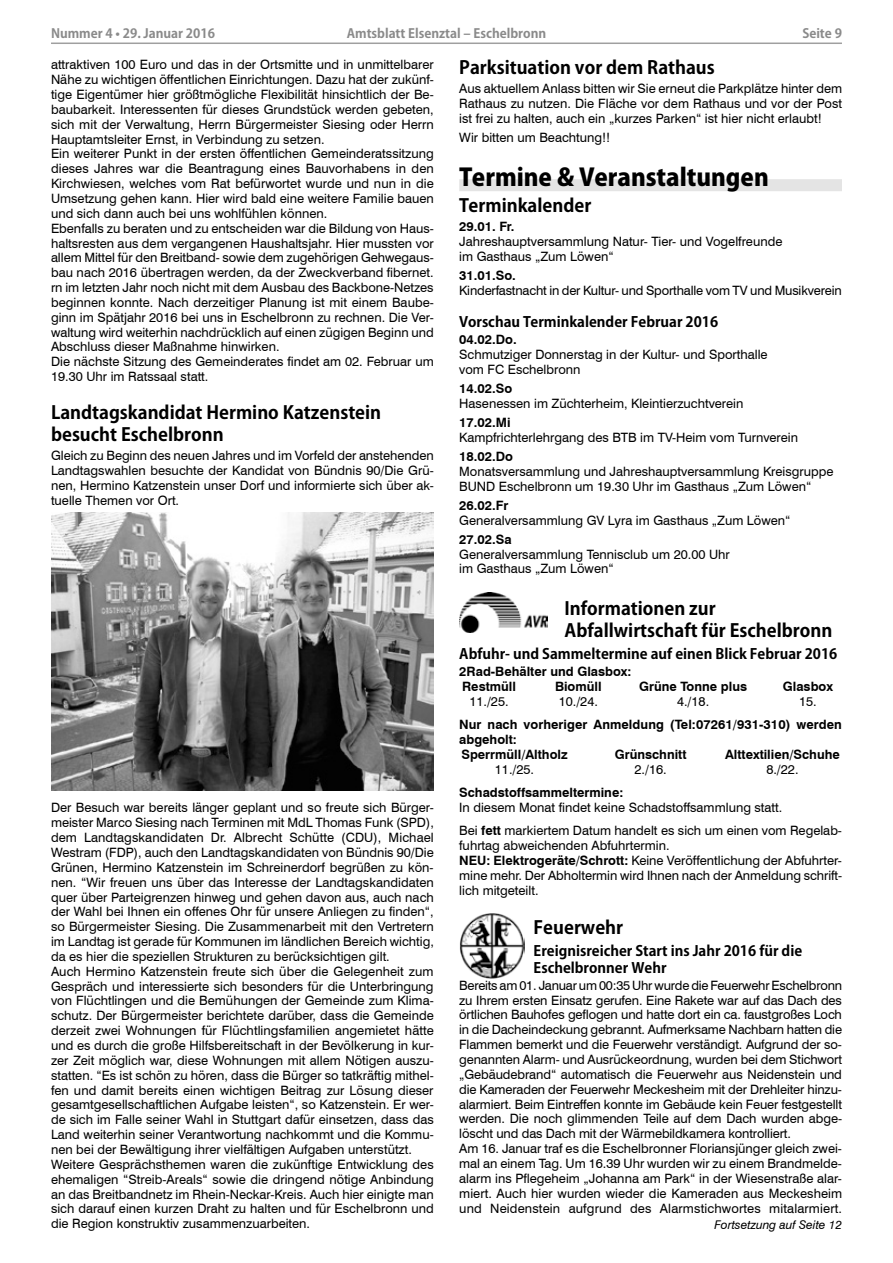
<style>
.page{position:relative;width:893px;height:1263px;background:#fff}
.page>*{position:absolute;margin:0;border:0;box-sizing:border-box;transform-origin:0 0}
.t1{font:800 24px "Koz Go Pro";color:#000}
.t2{font:700 18px/22.5px "Koz Go Pro";color:#000}
.t3{font:700 14.25px/17.2px "Koz Go Pro";color:#000}
.t4{font:12.9px/14.9px "Swiss 721 BT";color:#000}
.t5{font:700 12.9px/14.9px "Swiss 721 BT";color:#000}
.t6{font:700 12.75px "Koz Go Pro";color:#8a8a8a}
.t7{font:italic 12px "Swiss 721 BT";color:#000}
.s1{font-weight:700}
</style>
<div class="page">
<hr style="left:51px;top:43px;width:791px;height:1px;background:#9f9f9f">
<img style="left:51px;top:513px;width:383px;height:278px">
<div style="left:459px;top:179px;width:383px;height:12px;background:#e4e4e4"></div>
<img style="left:459px;top:592px;width:89px;height:40px">
<img style="left:459px;top:913px;width:65px;height:65px">
<p class="t6" style="left:51px;top:25px;width:166px">Nummer 4 • 29. Januar 2016</p>
<p class="t6" style="left:347px;top:25px;width:201px">Amtsblatt Elsenztal – Eschelbronn</p>
<p class="t6" style="left:802px;top:25px;width:41px">Seite 9</p>
<p class="t4" style="left:51px;top:57px;width:384px">attraktiven 100 Euro und das in der Ortsmitte und in unmittelbarer Nähe zu wichtigen öffentlichen Einrichtungen. Dazu hat der zukünf&shy;tige Eigentümer hier größtmögliche Flexibilität hinsichtlich der Be&shy;baubarkeit. Interessenten für dieses Grundstück werden gebeten, sich mit der Verwaltung, Herrn Bürgermeister Siesing oder Herrn Hauptamtsleiter Ernst, in Verbindung zu setzen.<br>Ein weiterer Punkt in der ersten öffentlichen Gemeinderatssitzung dieses Jahres war die Beantragung eines Bauvorhabens in den Kirchwiesen, welches vom Rat befürwortet wurde und nun in die Umsetzung gehen kann. Hier wird bald eine weitere Familie bauen und sich dann auch bei uns wohlfühlen können.<br>Ebenfalls zu beraten und zu entscheiden war die Bildung von Haus&shy;haltsresten aus dem vergangenen Haushaltsjahr. Hier mussten vor allem Mittel für den Breitband- sowie dem zugehörigen Gehwegaus&shy;bau nach 2016 übertragen werden, da der Zweckverband fibernet. rn im letzten Jahr noch nicht mit dem Ausbau des Backbone-Netzes beginnen konnte. Nach derzeitiger Planung ist mit einem Baube&shy;ginn im Spätjahr 2016 bei uns in Eschelbronn zu rechnen. Die Ver&shy;waltung wird weiterhin nachdrücklich auf einen zügigen Beginn und Abschluss dieser Maßnahme hinwirken.<br>Die nächste Sitzung des Gemeinderates findet am 02. Februar um 19.30 Uhr im Ratssaal statt.</p>
<h2 class="t2" style="left:51px;top:402px;width:332px">Landtagskandidat Hermino Katzenstein besucht Eschelbronn</h2>
<p class="t4" style="left:51px;top:448px;width:384px;text-align:justify">Gleich zu Beginn des neuen Jahres und im Vorfeld der anstehenden Landtagswahlen besuchte der Kandidat von Bündnis 90/Die Grü&shy;nen, Hermino Katzenstein unser Dorf und informierte sich über ak&shy;tuelle Themen vor Ort.</p>
<p class="t4" style="left:51px;top:800px;width:384px">Der Besuch war bereits länger geplant und so freute sich Bürger&shy;meister Marco Siesing nach Terminen mit MdL Thomas Funk (SPD), dem Landtagskandidaten Dr. Albrecht Schütte (CDU), Michael Westram (FDP), auch den Landtagskandidaten von Bündnis 90/Die Grünen, Hermino Katzenstein im Schreinerdorf begrüßen zu kön&shy;nen. “Wir freuen uns über das Interesse der Landtagskandidaten quer über Parteigrenzen hinweg und gehen davon aus, auch nach der Wahl bei Ihnen ein offenes Ohr für unsere Anliegen zu finden“, so Bürgermeister Siesing. Die Zusammenarbeit mit den Vertretern im Landtag ist gerade für Kommunen im ländlichen Bereich wichtig, da es hier die speziellen Strukturen zu berücksichtigen gilt.<br>Auch Hermino Katzenstein freute sich über die Gelegenheit zum Gespräch und interessierte sich besonders für die Unterbringung von Flüchtlingen und die Bemühungen der Gemeinde zum Klima&shy;schutz. Der Bürgermeister berichtete darüber, dass die Gemeinde derzeit zwei Wohnungen für Flüchtlingsfamilien angemietet hätte und es durch die große Hilfsbereitschaft in der Bevölkerung in kur&shy;zer Zeit möglich war, diese Wohnungen mit allem Nötigen auszu&shy;statten. “Es ist schön zu hören, dass die Bürger so tatkräftig mithel&shy;fen und damit bereits einen wichtigen Beitrag zur Lösung dieser gesamtgesellschaftlichen Aufgabe leisten“, so Katzenstein. Er wer&shy;de sich im Falle seiner Wahl in Stuttgart dafür einsetzen, dass das Land weiterhin seiner Verantwortung nachkommt und die Kommu&shy;nen bei der Bewältigung ihrer vielfältigen Aufgaben unterstützt.<br>Weitere Gesprächsthemen waren die zukünftige Entwicklung des ehemaligen “Streib-Areals“ sowie die dringend nötige Anbindung an das Breitbandnetz im Rhein-Neckar-Kreis. Auch hier einigte man sich darauf einen kurzen Draht zu halten und für Eschelbronn und die Region konstruktiv zusammenzuarbeiten.</p>
<h2 class="t2" style="left:459px;top:57px;width:257px">Parksituation vor dem Rathaus</h2>
<p class="t4" style="left:459px;top:81px;width:384px;text-align:justify">Aus aktuellem Anlass bitten wir Sie erneut die Parkplätze hinter dem Rathaus zu nutzen. Die Fläche vor dem Rathaus und vor der Post ist frei zu halten, auch ein „kurzes Parken“ ist hier nicht erlaubt!</p>
<p class="t4" style="left:459px;top:129px;width:153px">Wir bitten um Beachtung!!</p>
<h1 class="t1" style="left:459px;top:161px;width:311px">Termine &amp; Veranstaltungen</h1>
<h2 class="t2" style="left:459px;top:196px;width:134px">Terminkalender</h2>
<p class="t5" style="left:459px;top:219px;width:57px">29.01. Fr.</p>
<p class="t4" style="left:459px;top:234px;width:325px">Jahreshauptversammlung Natur- Tier- und Vogelfreunde im Gasthaus „Zum Löwen“</p>
<p class="t5" style="left:459px;top:268px;width:58px">31.01.So.</p>
<p class="t4" style="left:459px;top:283px;width:384px">Kinderfastnacht in der Kultur- und Sporthalle vom TV und Musikverein</p>
<p class="t3" style="left:459px;top:314px;width:260px">Vorschau Terminkalender Februar 2016</p>
<p class="t5" style="left:459px;top:332px;width:59px">04.02.Do.</p>
<p class="t4" style="left:459px;top:346px;width:310px">Schmutziger Donnerstag in der Kultur- und Sporthalle vom FC Eschelbronn</p>
<p class="t5" style="left:459px;top:380px;width:55px">14.02.So</p>
<p class="t4" style="left:459px;top:395px;width:286px">Hasenessen im Züchterheim, Kleintierzuchtverein</p>
<p class="t5" style="left:459px;top:414px;width:53px">17.02.Mi</p>
<p class="t4" style="left:459px;top:429px;width:340px">Kampfrichterlehrgang des BTB im TV-Heim vom Turnverein</p>
<p class="t5" style="left:459px;top:448px;width:55px">18.02.Do</p>
<p class="t4" style="left:459px;top:463px;width:376px">Monatsversammlung und Jahreshauptversammlung Kreisgruppe<br>BUND Eschelbronn um 19.30 Uhr im Gasthaus „Zum Löwen“</p>
<p class="t5" style="left:459px;top:497px;width:51px">26.02.Fr</p>
<p class="t4" style="left:459px;top:512px;width:333px">Generalversammlung GV Lyra im Gasthaus „Zum Löwen“</p>
<p class="t5" style="left:459px;top:531px;width:54px">27.02.Sa</p>
<p class="t4" style="left:459px;top:546px;width:272px">Generalversammlung Tennisclub um 20.00 Uhr im Gasthaus „Zum Löwen“</p>
<h2 class="t2" style="left:564px;top:598px;width:269px">Informationen zur<br>Abfallwirtschaft für Eschelbronn</h2>
<p class="t3" style="left:459px;top:646px;width:380px">Abfuhr- und Sammeltermine auf einen Blick Februar 2016</p>
<p class="t5" style="left:459px;top:663px;width:174px">2Rad-Behälter und Glasbox:<br>Restmüll</p>
<p class="t5" style="left:555px;top:678px;width:48px">Biomüll</p>
<p class="t5" style="left:639px;top:678px;width:109px">Grüne Tonne plus</p>
<p class="t5" style="left:783px;top:678px;width:52px">Glasbox</p>
<p class="t4" style="left:469px;top:693px;width:41px">11./25.</p>
<p class="t4" style="left:559px;top:693px;width:41px">10./24.</p>
<p class="t4" style="left:677px;top:693px;width:34px">4./18.</p>
<p class="t4" style="left:799px;top:693px;width:19px">15.</p>
<p class="t5" style="left:459px;top:716px;width:384px">Nur nach vorheriger Anmeldung (Tel:07261/931-310) werden abgeholt:<br>Sperrmüll/Altholz</p>
<p class="t5" style="left:615px;top:746px;width:73px">Grünschnitt</p>
<p class="t5" style="left:725px;top:746px;width:116px">Alttextilien/Schuhe</p>
<p class="t4" style="left:495px;top:761px;width:41px">11./25.</p>
<p class="t4" style="left:634px;top:761px;width:34px">2./16.</p>
<p class="t4" style="left:766px;top:761px;width:34px">8./22.</p>
<p class="t5" style="left:459px;top:784px;width:166px">Schadstoffsammeltermine:</p>
<p class="t4" style="left:459px;top:795px;width:384px;line-height:23.4px">In diesem Monat findet keine Schadstoffsammlung statt.<br>Bei <span class="s1">fett</span> markiertem Datum handelt es sich um einen vom Regelab-</p>
<p class="t4" style="left:459px;top:837px;width:384px">fuhrtag abweichenden Abfuhrtermin.<br><span class="s1">NEU: Elektrogeräte/Schrott:</span> Keine Veröffentlichung der Abfuhrter&shy;mine mehr. Der Abholtermin wird Ihnen nach der Anmeldung schrift&shy;lich mitgeteilt.</p>
<h2 class="t2" style="left:534px;top:917px;width:91px">Feuerwehr</h2>
<p class="t3" style="left:534px;top:942px;width:270px">Ereignisreicher Start ins Jahr 2016 für die<br>Eschelbronner Wehr</p>
<p class="t4" style="left:459px;top:977px;width:384px">Bereits am 01. Januar um 00:35 Uhr wurde die Feuerwehr Eschelbronn zu Ihrem ersten Einsatz gerufen. Eine Rakete war auf das Dach des örtlichen Bauhofes geflogen und hatte dort ein ca. faustgroßes Loch in die Dacheindeckung gebrannt. Aufmerksame Nachbarn hatten die Flammen bemerkt und die Feuerwehr verständigt. Aufgrund der so&shy;genannten Alarm- und Ausrückeordnung, wurden bei dem Stichwort „Gebäudebrand“ automatisch die Feuerwehr aus Neidenstein und die Kameraden der Feuerwehr Meckesheim mit der Drehleiter hinzu&shy;alarmiert. Beim Eintreffen konnte im Gebäude kein Feuer festgestellt werden. Die noch glimmenden Teile auf dem Dach wurden abge&shy;löscht und das Dach mit der Wärmebildkamera kontrolliert.<br>Am 16. Januar traf es die Eschelbronner Floriansjünger gleich zwei&shy;mal an einem Tag. Um 16.39 Uhr wurden wir zu einem Brandmelde&shy;alarm ins Pflegeheim „Johanna am Park“ in der Wiesenstraße alar&shy;miert. Auch hier wurden wieder die Kameraden aus Meckesheim und Neidenstein aufgrund des Alarmstichwortes mitalarmiert.</p>
<p class="t7" style="left:714px;top:1216px;width:129px">Fortsetzung auf Seite 12</p>
</div>
